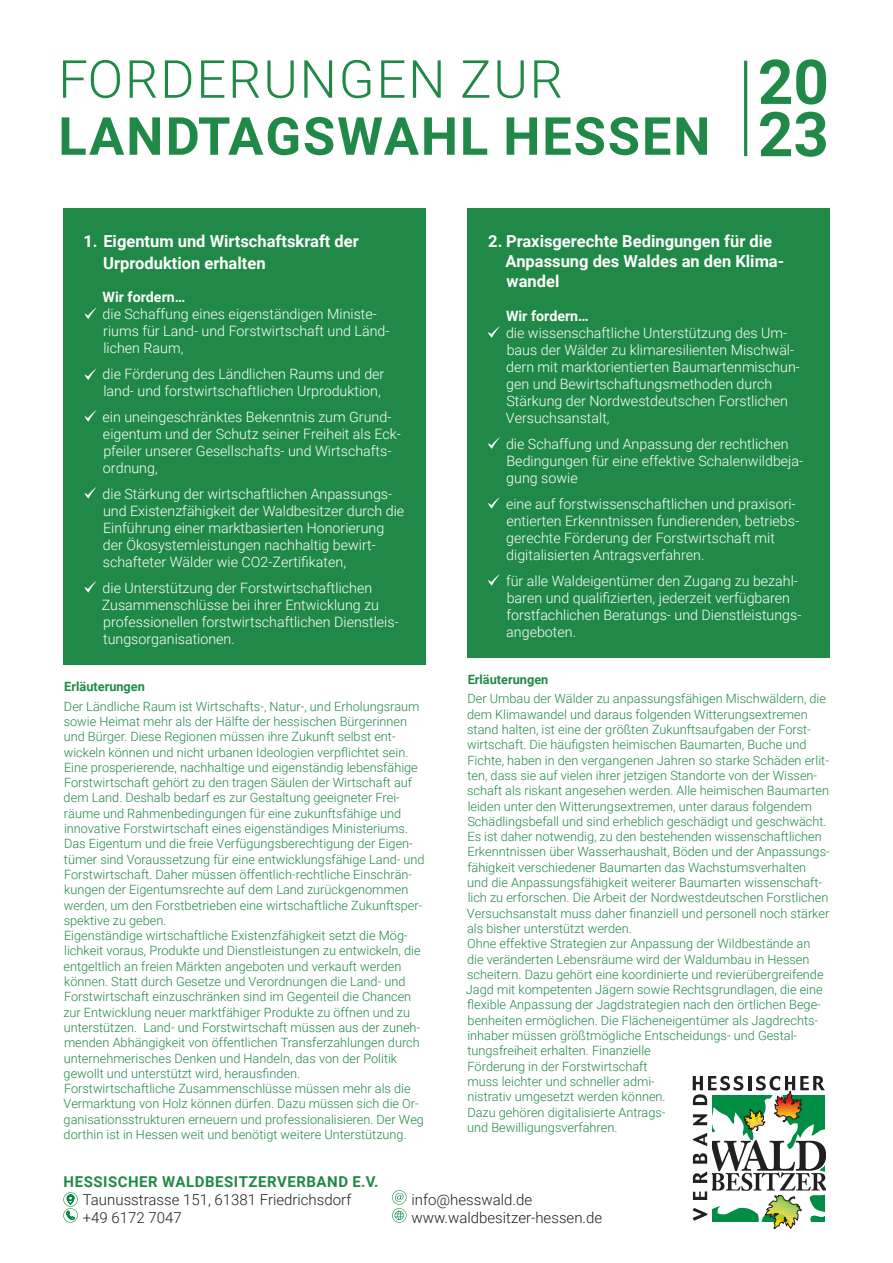
<style>
.page{position:relative;width:893px;height:1263px;background:#fff}
.page>*{position:absolute;margin:0;border:0;box-sizing:border-box;transform-origin:0 0}
.t1{font:700 61.8px/52.2px "Roboto";color:#218947}
.t2{font:700 52.5px "Roboto";letter-spacing:.035em;color:#218947}
.t3{font:300 52.5px "Roboto";letter-spacing:.035em;color:#218947}
.t4{font:700 16.5px/19.8px "Roboto";color:#fff}
.t5{font:300 15px/18px "Roboto";color:#231f20}
.t6{font:700 15px "Roboto";letter-spacing:.035em;color:#218947}
.t7{font:300 14.25px/17.1px "Roboto";color:#fff}
.t8{font:700 14.25px "Roboto";color:#fff}
.t9{font:300 12.75px/15.3px "Roboto";color:#218947}
.t10{font:700 12.75px "Roboto";color:#218947}
</style>
<div class="page">
<svg style="left:693px;top:1076px;width:132px;height:153px"></svg>
<svg style="left:63px;top:1192px;width:15px;height:30px"></svg>
<svg style="left:392px;top:1190px;width:15px;height:32px"></svg>
<hr style="left:744px;top:61px;width:3px;height:95px;background:#218947">
<div style="left:63px;top:208px;width:363px;height:457px;background:#218947"></div>
<svg style="left:85px;top:308px;width:11px;height:11px"></svg>
<svg style="left:85px;top:369px;width:11px;height:11px"></svg>
<svg style="left:85px;top:410px;width:11px;height:12px"></svg>
<svg style="left:85px;top:487px;width:11px;height:12px"></svg>
<svg style="left:85px;top:581px;width:11px;height:12px"></svg>
<div style="left:467px;top:208px;width:363px;height:450px;background:#218947"></div>
<svg style="left:488px;top:326px;width:12px;height:12px"></svg>
<svg style="left:488px;top:437px;width:12px;height:12px"></svg>
<svg style="left:488px;top:497px;width:12px;height:12px"></svg>
<svg style="left:488px;top:574px;width:12px;height:12px"></svg>
<h2 class="t3" style="left:58px;top:42px;width:506px">FORDERUNGEN ZUR</h2>
<h2 class="t2" style="left:58px;top:99px;width:653px">LANDTAGSWAHL HESSEN</h2>
<h1 class="t1" style="left:758px;top:54px;width:72px">20<br>23</h1>
<p class="t4" style="left:103px;top:230px;width:257px;line-height:21.6px;text-indent:-20px">1. Eigentum und Wirtschaftskraft der<br>Urproduktion erhalten</p>
<p class="t8" style="left:103px;top:287px;width:84px">Wir fordern…</p>
<p class="t7" style="left:103px;top:305px;width:288px">die Schaffung eines eigenständigen Ministe&shy;riums für Land- und Forstwirtschaft und Länd&shy;lichen Raum,</p>
<p class="t7" style="left:103px;top:365px;width:283px">die Förderung des Ländlichen Raums und der land- und forstwirtschaftlichen Urproduktion,</p>
<p class="t7" style="left:103px;top:407px;width:300px">ein uneingeschränktes Bekenntnis zum Grund&shy;eigentum und der Schutz seiner Freiheit als Eck&shy;pfeiler unserer Gesellschafts- und Wirtschafts&shy;ordnung,</p>
<p class="t7" style="left:103px;top:484px;width:303px">die Stärkung der wirtschaftlichen Anpassungs&shy;und Existenzfähigkeit der Waldbesitzer durch die Einführung einer marktbasierten Honorierung der Ökosystemleistungen nachhaltig bewirt&shy;schafteter Wälder wie CO2-Zertifikaten,</p>
<p class="t7" style="left:102px;top:578px;width:298px">die Unterstützung der Forstwirtschaftlichen Zusammenschlüsse bei ihrer Entwicklung zu professionellen forstwirtschaftlichen Dienstleis&shy;tungsorganisationen.</p>
<p class="t10" style="left:64px;top:678px;width:82px">Erläuterungen</p>
<p class="t9" style="left:63px;top:698px;width:363px">Der Ländliche Raum ist Wirtschafts-, Natur-, und Erholungsraum sowie Heimat mehr als der Hälfte der hessischen Bürgerinnen und Bürger. Diese Regionen müssen ihre Zukunft selbst ent&shy;wickeln können und nicht urbanen Ideologien verpflichtet sein.<br>Eine prosperierende, nachhaltige und eigenständig lebensfähige Forstwirtschaft gehört zu den tragen Säulen der Wirtschaft auf dem Land. Deshalb bedarf es zur Gestaltung geeigneter Frei&shy;räume und Rahmenbedingungen für eine zukunftsfähige und innovative Forstwirtschaft eines eigenständiges Ministeriums.<br>Das Eigentum und die freie Verfügungsberechtigung der Eigen&shy;tümer sind Voraussetzung für eine entwicklungsfähige Land- und Forstwirtschaft. Daher müssen öffentlich-rechtliche Einschrän&shy;kungen der Eigentumsrechte auf dem Land zurückgenommen werden, um den Forstbetrieben eine wirtschaftliche Zukunftsper&shy;spektive zu geben.<br>Eigenständige wirtschaftliche Existenzfähigkeit setzt die Mög&shy;lichkeit voraus, Produkte und Dienstleistungen zu entwickeln, die entgeltlich an freien Märkten angeboten und verkauft werden können. Statt durch Gesetze und Verordnungen die Land- und Forstwirtschaft einzuschränken sind im Gegenteil die Chancen zur Entwicklung neuer marktfähiger Produkte zu öffnen und zu unterstützen. Land- und Forstwirtschaft müssen aus der zuneh&shy;menden Abhängigkeit von öffentlichen Transferzahlungen durch unternehmerisches Denken und Handeln, das von der Politik gewollt und unterstützt wird, herausfinden.<br>Forstwirtschaftliche Zusammenschlüsse müssen mehr als die Vermarktung von Holz können dürfen. Dazu müssen sich die Or&shy;ganisationsstrukturen erneuern und professionalisieren. Der Weg dorthin ist in Hessen weit und benötigt weitere Unterstützung.</p>
<p class="t4" style="left:506px;top:231px;width:280px;text-indent:-17px">2. Praxisgerechte Bedingungen für die<br>Anpassung des Waldes an den Klima&shy;wandel</p>
<p class="t8" style="left:506px;top:306px;width:84px">Wir fordern…</p>
<p class="t7" style="left:506px;top:324px;width:296px">die wissenschaftliche Unterstützung des Um&shy;baus der Wälder zu klimaresilienten Mischwäl&shy;dern mit marktorientierten Baumartenmischun&shy;gen und Bewirtschaftungsmethoden durch Stärkung der Nordwestdeutschen Forstlichen Versuchsanstalt,</p>
<p class="t7" style="left:506px;top:435px;width:299px">die Schaffung und Anpassung der rechtlichen<br>Bedingungen für eine effektive Schalenwildbeja&shy;gung sowie</p>
<p class="t7" style="left:506px;top:494px;width:295px">eine auf forstwissenschaftlichen und praxisori&shy;entierten Erkenntnissen fundierenden, betriebs&shy;gerechte Förderung der Forstwirtschaft mit digitalisierten Antragsverfahren.</p>
<p class="t7" style="left:506px;top:571px;width:297px">für alle Waldeigentümer den Zugang zu bezahl&shy;baren und qualifizierten, jederzeit verfügbaren forstfachlichen Beratungs- und Dienstleistungs&shy;angeboten.</p>
<p class="t10" style="left:468px;top:670px;width:82px">Erläuterungen</p>
<p class="t9" style="left:466px;top:691px;width:365px">Der Umbau der Wälder zu anpassungsfähigen Mischwäldern, die dem Klimawandel und daraus folgenden Witterungsextremen stand halten, ist eine der größten Zukunftsaufgaben der Forst&shy;wirtschaft. Die häufigsten heimischen Baumarten, Buche und Fichte, haben in den vergangenen Jahren so starke Schäden erlit&shy;ten, dass sie auf vielen ihrer jetzigen Standorte von der Wissen&shy;schaft als riskant angesehen werden. Alle heimischen Baumarten leiden unter den Witterungsextremen, unter daraus folgendem Schädlingsbefall und sind erheblich geschädigt und geschwächt.<br>Es ist daher notwendig, zu den bestehenden wissenschaftlichen Erkenntnissen über Wasserhaushalt, Böden und der Anpassungs&shy;fähigkeit verschiedener Baumarten das Wachstumsverhalten<br>und die Anpassungsfähigkeit weiterer Baumarten wissenschaft&shy;lich zu erforschen. Die Arbeit der Nordwestdeutschen Forstlichen Versuchsanstalt muss daher finanziell und personell noch stärker als bisher unterstützt werden.<br>Ohne effektive Strategien zur Anpassung der Wildbestände an<br>die veränderten Lebensräume wird der Waldumbau in Hessen scheitern. Dazu gehört eine koordinierte und revierübergreifende Jagd mit kompetenten Jägern sowie Rechtsgrundlagen, die eine flexible Anpassung der Jagdstrategien nach den örtlichen Bege&shy;benheiten ermöglichen. Die Flächeneigentümer als Jagdrechts&shy;inhaber müssen größtmögliche Entscheidungs- und Gestal&shy;tungsfreiheit erhalten. Finanzielle<br>Förderung in der Forstwirtschaft<br>muss leichter und schneller admi-<br>nistrativ umgesetzt werden können.<br>Dazu gehören digitalisierte Antrags-<br>und Bewilligungsverfahren.</p>
<p class="t6" style="left:64px;top:1171px;width:316px">HESSISCHER WALDBESITZERVERBAND E.V.</p>
<p class="t5" style="left:83px;top:1190px;width:270px">Taunusstrasse 151, 61381 Friedrichsdorf +49 6172 7047</p>
<p class="t5" style="left:412px;top:1190px;width:192px">info@hesswald.de www.waldbesitzer-hessen.de</p>
</div>
